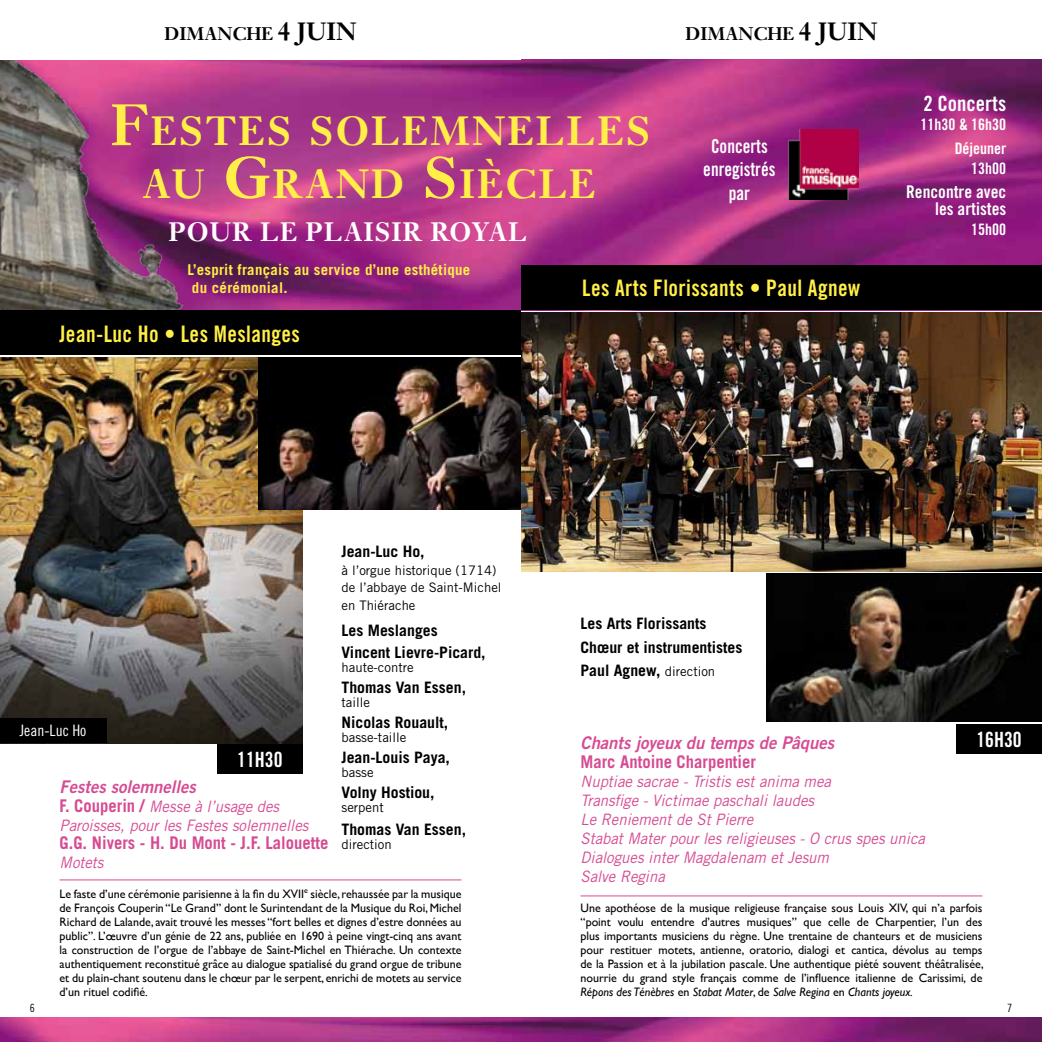
<style>
.page{position:relative;width:1042px;height:1042px;background:#fff}
.page>*{position:absolute;margin:0;border:0;box-sizing:border-box;transform-origin:0 0}
.t1{font:600 42.88px "Ehrhardt";letter-spacing:.045em;color:#ffef47}
.t2{font:600 28px "Ehrhardt";letter-spacing:.03em;color:#fff}
.t3{font:22.75px "Trade Gothic LT Std Bd Cn 20";letter-spacing:.02em;color:#ffef47;scale:.95 1}
.t4{font:21px "Trade Gothic LT Std Bd Cn 20";color:#fff;scale:.95 1}
.t5{font:21px "Trade Gothic LT Std Bd Cn 20";color:#fff}
.t6{font:600 19.25px "Ehrhardt";color:#000}
.t7{font:19.25px/23.1px "Trade Gothic LT Std Bd Cn 20";color:#fff;text-align:center;scale:.9 1}
.t8{font:700 17.5px "Trade Gothic";color:#d64b92;scale:.95 1}
.t9{font:italic 17.5px "Trade Gothic Bold Two";color:#d64b92;scale:.95 1}
.t10{font:17.5px/17.5px "Trade Gothic LT Std Bd Cn 20";color:#fff;text-align:right}
.t11{font:italic 15.75px/18.9px "Trade Gothic";color:#d64b92;scale:.95 1}
.t12{font:700 15.75px/23.8px "Trade Gothic";color:#000}
.t13{font:15.75px/24.2px "Trade Gothic LT Std Bd Cn 20";color:#fff;text-align:right}
.t14{font:15.75px "Trade Gothic LT Std Cn 18";color:#fff}
.t15{font:700 14.88px/17.8px "Trade Gothic";letter-spacing:.02em;color:#ffef47}
.t16{font:13.12px/17.5px "Trade Gothic";color:#000}
.t17{font:12.25px/14px "Gill Sans";color:#000;text-align:justify}
.t18{font:11.38px "Trade Gothic LT Std Cn 18";color:#000}
.s1{font-size:26.25px}
.s2{font-size:61.25px}
.s3{font-weight:700;font-style:normal;font-size:17.5px}
.s4{font-weight:400;font-size:13.12px}
.s5{font-style:italic}
</style>
<div class="page">
<img style="left:218px;top:60px;width:824px;height:250px">
<hr style="left:580px;top:895px;width:402px;height:1px;background:#d64b92">
<hr style="left:60px;top:879px;width:401px;height:1px;background:#d64b92">
<div style="left:521px;top:265px;width:521px;height:45px;background:#000"></div>
<div style="left:217px;top:744px;width:86px;height:30px;background:#000"></div>
<div style="left:956px;top:724px;width:86px;height:30px;background:#000"></div>
<img style="left:0;top:357px;width:303px;height:386px">
<div style="left:0;top:718px;width:107px;height:25px;background:#000"></div>
<img style="left:0;top:60px;width:218px;height:250px">
<div style="left:0;top:310px;width:521px;height:45px;background:#000"></div>
<img style="left:0;top:1017px;width:1042px;height:25px">
<img style="left:258px;top:357px;width:263px;height:153px">
<img style="left:766px;top:573px;width:276px;height:149px">
<img style="left:521px;top:313px;width:521px;height:258px">
<img style="left:788px;top:130px;width:70px;height:69px">
<h3 class="t6" style="left:164px;top:22px;width:178px">DIMANCHE <span class="s1">4 JUIN</span></h3>
<h1 class="t1" style="left:111px;top:106px;width:325px"><span class="s2">F</span>ESTES SOLEMNE</h1>
<h1 class="t1" style="left:536px;top:106px;width:116px">LLES</h1>
<h1 class="t1" style="left:142px;top:158px;width:196px">AU <span class="s2">G</span>RAND</h1>
<h1 class="t1" style="left:422px;top:158px;width:172px"><span class="s2">S</span>IÈCLE</h1>
<h2 class="t2" style="left:168px;top:215px;width:360px">POUR LE PLAISIR ROYAL</h2>
<h3 class="t6" style="left:685px;top:22px;width:178px">DIMANCHE <span class="s1">4 JUIN</span></h3>
<h3 class="t7" style="left:703px;top:135px;width:82px">Concerts enregistrés par</h3>
<p class="t15" style="left:188px;top:260px;width:284px">L’esprit français au service d’une esthétique du cérémonial.</p>
<h3 class="t3" style="left:60px;top:320px;width:255px">Jean-Luc Ho • Les Meslanges</h3>
<h3 class="t3" style="left:582px;top:274px;width:294px">Les Arts Florissants • Paul Agnew</h3>
<h3 class="t5" style="left:923px;top:91px;width:84px">2 Concerts</h3>
<p class="t13" style="left:920px;top:112px;width:87px">11h30 &amp; 16h30<br>Déjeuner</p>
<p class="t13" style="left:971px;top:156px;width:36px">13h00</p>
<h3 class="t10" style="left:906px;top:183px;width:102px">Rencontre avec les artistes</h3>
<p class="t13" style="left:971px;top:217px;width:36px">15h00</p>
<p class="t14" style="left:20px;top:721px;width:68px">Jean-Luc Ho</p>
<h3 class="t4" style="left:237px;top:746px;width:49px">11H30</h3>
<h3 class="t9" style="left:60px;top:775px;width:145px">Festes solemnelles</h3>
<p class="t11" style="left:60px;top:796px;width:263px"><span class="s3">F. Couperin /</span> Messe à l’usage des<br>Paroisses, pour les Festes solemnelles</p>
<h3 class="t8" style="left:60px;top:832px;width:284px">G.G. Nivers - H. Du Mont - J.F. Lalouette</h3>
<p class="t11" style="left:60px;top:853px;width:48px">Motets</p>
<p class="t12" style="left:341px;top:539px;width:85px">Jean-Luc Ho,</p>
<p class="t16" style="left:341px;top:561px;width:162px">à l’orgue historique (1714) de l’abbaye de Saint-Michel en Thiérache</p>
<p class="t12" style="left:341px;top:619px;width:146px;line-height:22.4px">Les Meslanges<br>Vincent Lievre-Picard,</p>
<p class="t16" style="left:341px;top:659px;width:74px">haute-contre</p>
<p class="t12" style="left:341px;top:675px;width:126px">Thomas Van Essen,</p>
<p class="t16" style="left:341px;top:694px;width:30px">taille</p>
<p class="t12" style="left:341px;top:710px;width:108px">Nicolas Rouault,</p>
<p class="t16" style="left:341px;top:728px;width:66px">basse-taille</p>
<p class="t12" style="left:341px;top:745px;width:110px">Jean-Louis Paya,</p>
<p class="t16" style="left:341px;top:763px;width:34px">basse</p>
<p class="t12" style="left:341px;top:780px;width:95px">Volny Hostiou,</p>
<p class="t16" style="left:341px;top:798px;width:44px">serpent</p>
<p class="t12" style="left:341px;top:817px;width:126px">Thomas Van Essen,</p>
<p class="t16" style="left:341px;top:835px;width:52px">direction</p>
<p class="t17" style="left:60px;top:886px;width:403px">Le faste d’une cérémonie parisienne à la fin du XVII<sup>e</sup> siècle, rehaussée par la musique de François Couperin “Le Grand” dont le Surintendant de la Musique du Roi, Michel Richard de Lalande, avait trouvé les messes “fort belles et dignes d’estre données au public”. L’œuvre d’un génie de 22 ans, publiée en 1690 à peine vingt-cinq ans avant la construction de l’orgue de l’abbaye de Saint-Michel en Thiérache. Un contexte authentiquement reconstitué grâce au dialogue spatialisé du grand orgue de tribune et du plain-chant soutenu dans le chœur par le serpent, enrichi de motets au service d’un rituel codifié.</p>
<p class="t12" style="left:580px;top:611px;width:163px">Les Arts Florissants<br>Chœur et instrumentistes<br>Paul Agnew, <span class="s4">direction</span></p>
<h3 class="t9" style="left:580px;top:732px;width:268px">Chants joyeux du temps de Pâques</h3>
<h3 class="t8" style="left:580px;top:751px;width:186px">Marc Antoine Charpentier</h3>
<p class="t11" style="left:580px;top:772px;width:364px">Nuptiae sacrae - Tristis est anima mea<br>Transfige - Victimae paschali laudes<br>Le Reniement de St Pierre<br>Stabat Mater pour les religieuses - O crus spes unica Dialogues inter Magdalenam et Jesum<br>Salve Regina</p>
<h3 class="t4" style="left:976px;top:726px;width:49px">16H30</h3>
<p class="t17" style="left:580px;top:901px;width:405px">Une apothéose de la musique religieuse française sous Louis XIV, qui n’a parfois “point voulu entendre d’autres musiques” que celle de Charpentier, l’un des plus importants musiciens du règne. Une trentaine de chanteurs et de musiciens pour restituer motets, antienne, oratorio, dialogi et cantica, dévolus au temps de la Passion et à la jubilation pascale. Une authentique piété souvent théâtralisée, nourrie du grand style français comme de l’influence italienne de Carissimi, de <span class="s5">Répons des Ténèbres</span> en <span class="s5">Stabat Mater</span>, de <span class="s5">Salve Regina</span> en <span class="s5">Chants joyeux.</span></p>
<p class="t18" style="left:30px;top:1001px;width:7px">6</p>
<p class="t18" style="left:1007px;top:1001px;width:7px">7</p>
</div>
